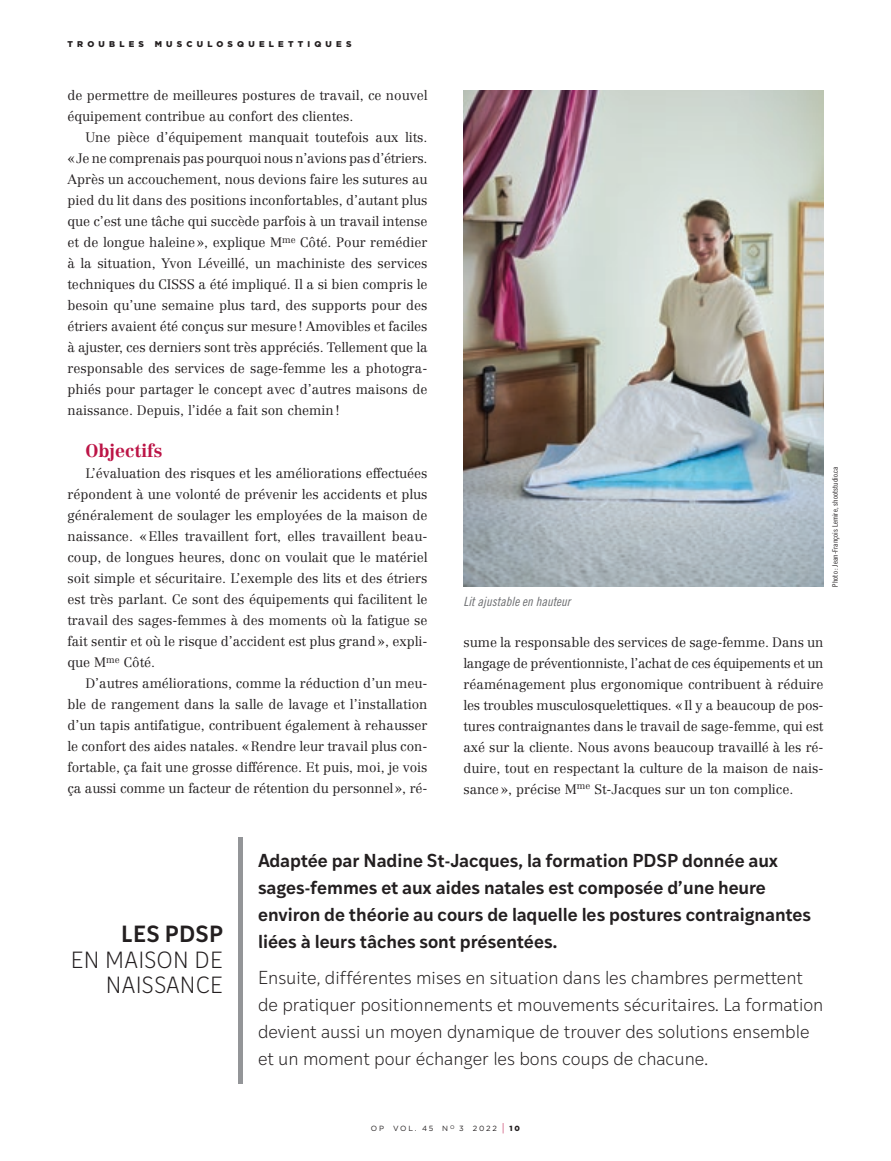
<style>
.page{position:relative;width:891px;height:1161px;background:#fff}
.page>*{position:absolute;margin:0;border:0;box-sizing:border-box;transform-origin:0 0}
.t1{font:300 22.5px/25.5px "Ivy Style Sans";letter-spacing:.01em;color:#231f20;text-align:right}
.t2{font:600 22.5px "Ivy Style Sans";letter-spacing:.01em;color:#231f20}
.t3{font:300 18px/27px "Ivy Style Sans";color:#231f20}
.t4{font:600 18px/27px "Ivy Style Sans";color:#231f20}
.ARTICLES-titres{font:700 18px "Centennial";color:#bc1446}
.ARTICLES-texte{font:300 13.5px/21px "Centennial";color:#231f20}
.REFERENCES-texte{font:12.75px "Trade Gothic LT Pro Cn 18 Obl";color:#6c6d70}
.t5{font:900 8.4px "Gotham";letter-spacing:.5em;color:#231f20}
.PHOTOS-credit{font:7.5px "Trade Gothic LT Pro Cn 18";letter-spacing:.015em;color:#231f20}
.t6{font:7.5px "Gotham";letter-spacing:.225em;color:#231f20}
.s1{font-size:11.25px;color:#bc1446}
.s2{font-weight:900}
</style>
<div class="page">
<img style="left:464px;top:90px;width:360px;height:497px">
<div style="left:238px;top:837px;width:5px;height:247px;background:#939598"></div>
<p class="t5" style="left:68px;top:38px;width:78px">TROUBLES</p>
<p class="t5" style="left:155px;top:38px;width:198px">MUSCULOSQUELETTIQUES</p>
<p class="ARTICLES-texte" style="left:68px;top:85px;width:361px">de permettre de meilleures postures de travail, ce nouvel équipement contribue au confort des clientes.</p>
<p class="ARTICLES-texte" style="left:68px;top:127px;width:362px;text-indent:18px">Une pièce d’équipement manquait toutefois aux lits. «Je ne comprenais pas pourquoi nous n’avions pas d’étriers.<br>Après un accouchement, nous devions faire les sutures au pied du lit dans des positions inconfortables, d’autant plus que c’est une tâche qui succède parfois à un travail intense et de longue haleine», explique M<sup>me</sup> Côté. Pour remédier à la situation, Yvon Léveillé, un machiniste des services techniques du CISSS a été impliqué. Il a si bien compris le besoin qu’une semaine plus tard, des supports pour des étriers avaient été conçus sur mesure! Amovibles et faciles à ajuster, ces derniers sont très appréciés. Tellement que la responsable des services de sage-femme les a photogra&shy;phiés pour partager le concept avec d’autres maisons de naissance. Depuis, l’idée a fait son chemin!</p>
<p class="ARTICLES-titres" style="left:86px;top:440px;width:79px">Objectifs</p>
<p class="ARTICLES-texte" style="left:68px;top:463px;width:362px;text-align:justify;text-indent:18px">L’évaluation des risques et les améliorations effectuées répondent à une volonté de prévenir les accidents et plus généralement de soulager les employées de la maison de naissance. «Elles travaillent fort, elles travaillent beau&shy;coup, de longues heures, donc on voulait que le matériel soit simple et sécuritaire. L’exemple des lits et des étriers est très parlant. Ce sont des équipements qui facilitent le travail des sages-femmes à des moments où la fatigue se fait sentir et où le risque d’accident est plus grand», expli&shy;que M<sup>me</sup> Côté.</p>
<p class="ARTICLES-texte" style="left:68px;top:673px;width:362px;text-align:justify;text-indent:18px">D’autres améliorations, comme la réduction d’un meu&shy;ble de rangement dans la salle de lavage et l’installation d’un tapis antifatigue, contribuent également à rehausser le confort des aides natales. «Rendre leur travail plus con&shy;fortable, ça fait une grosse différence. Et puis, moi, je vois ça aussi comme un facteur de rétention du personnel», ré-</p>
<p class="REFERENCES-texte" style="left:464px;top:594px;width:108px">Lit ajustable en hauteur</p>
<p class="PHOTOS-credit" style="left:831px;top:587px;width:122px;rotate:-90deg">Photo : Jean-François Lemire, shootstudio.ca</p>
<p class="ARTICLES-texte" style="left:464px;top:631px;width:362px">sume la responsable des services de sage-femme. Dans un langage de préventionniste, l’achat de ces équipements et un réaménagement plus ergonomique contribuent à réduire les troubles musculosquelettiques. «Il y a beaucoup de pos&shy;tures contraignantes dans le travail de sage-femme, qui est axé sur la cliente. Nous avons beaucoup travaillé à les ré&shy;duire, tout en respectant la culture de la maison de nais&shy;sance», précise M<sup>me</sup> St-Jacques sur un ton complice.</p>
<p class="t2" style="left:121px;top:916px;width:103px">LES PDSP</p>
<p class="t1" style="left:71px;top:946px;width:154px">EN MAISON DE<br>NAISSANCE</p>
<p class="t4" style="left:258px;top:846px;width:555px">Adaptée par Nadine St-Jacques, la formation PDSP donnée aux sages-femmes et aux aides natales est composée d’une heure environ de théorie au cours de laquelle les postures contraignantes liées à leurs tâches sont présentées.</p>
<p class="t3" style="left:258px;top:963px;width:567px">Ensuite, différentes mises en situation dans les chambres permettent de pratiquer positionnements et mouvements sécuritaires. La formation devient aussi un moyen dynamique de trouver des solutions ensemble et un moment pour échanger les bons coups de chacune.</p>
<p class="t6" style="left:371px;top:1124px;width:151px">OP VOL. 45 N<sup>O</sup> 3 2022 <span class="s1">|</span> <span class="s2">10</span></p>
</div>
